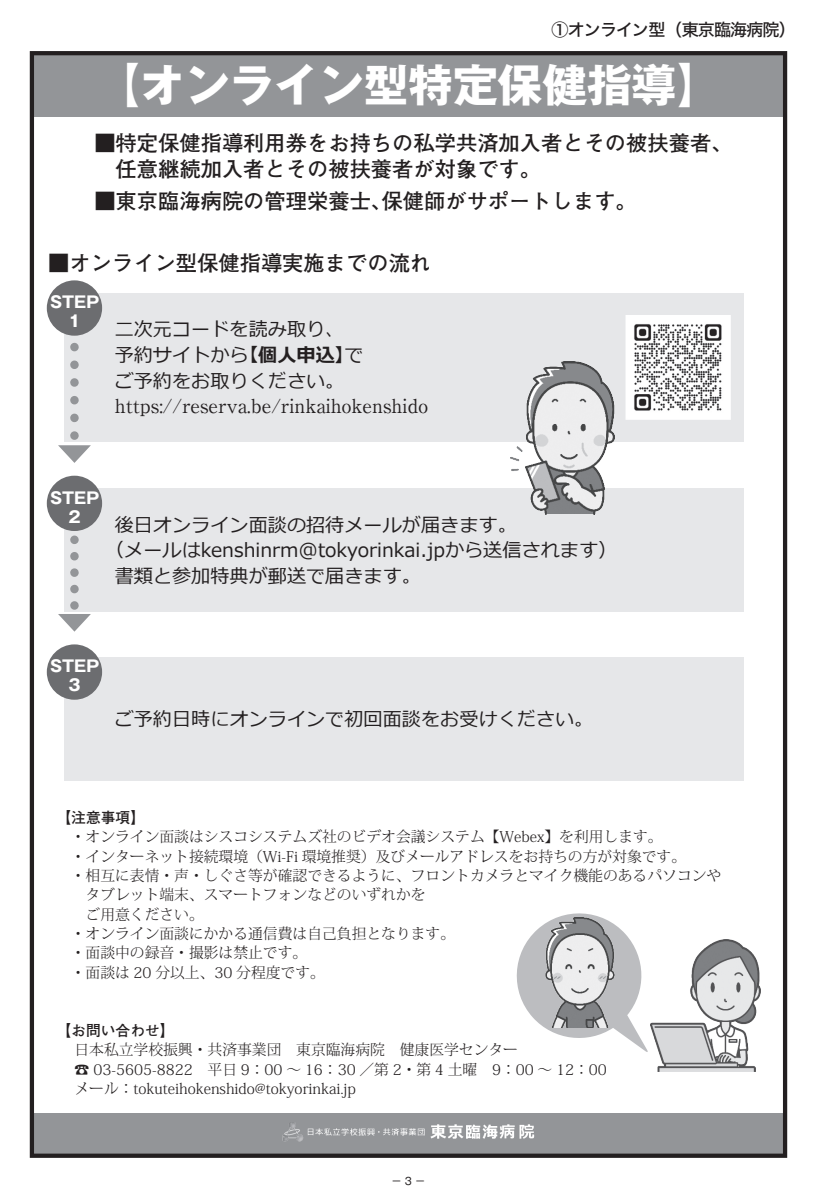
<style>
.page{position:relative;width:817px;height:1200px;background:#fff}
.page>*{position:absolute;margin:0;border:0;box-sizing:border-box;transform-origin:0 0}
.t1{font:700 44.7px "Gothic MB101 Pr 6";color:#fff}
.t2{font:500 21.3px/26.5px "P Futo Go B101 Pr 6 N";color:#231f20}
.t3{font:19.2px/25.5px "Meiryo";color:#231f20}
.t4{font:19.2px "Ryumin Pr 6 N";color:#231f20}
.t5{font:700 19.2px "Meiryo";color:#231f20}
.t6{font:16.95px "Hira Kaku Pro N W5";letter-spacing:-.05em;color:#231f20}
.t7{font:700 15.9px/19.2px "Gothic MB101 Pr 6";color:#fff;text-align:center}
.t8{font:300 14.85px/19.4px "Koz Min Pr 6 N";color:#231f20}
.t9{font:500 14.85px "P Futo Go B101 Pr 6 N";color:#231f20}
.t10{font:10.2px "Gothic MB101 Pr 6";color:#231f20}
.s1{font-weight:400}
</style>
<div class="page">
<div style="left:31px;top:53px;width:754px;height:64px;background:#939598"></div>
<div style="left:31px;top:1112px;width:754px;height:43px;background:#939598"></div>
<div style="left:30px;top:51px;width:757px;height:1106px;border:4px solid #231f20"></div>
<div style="left:64px;top:293px;width:679px;height:149px;background:#e6e7e9"></div>
<div style="left:64px;top:488px;width:679px;height:123px;background:#e6e7e9"></div>
<div style="left:64px;top:657px;width:679px;height:123px;background:#e6e7e9"></div>
<svg style="left:58px;top:330px;width:33px;height:133px"></svg>
<svg style="left:58px;top:526px;width:33px;height:105px"></svg>
<div style="left:47px;top:280px;width:55px;height:55px;background:#6c6d70;border-radius:50%"></div>
<div style="left:47px;top:475px;width:55px;height:56px;background:#6c6d70;border-radius:50%"></div>
<div style="left:47px;top:644px;width:55px;height:55px;background:#6c6d70;border-radius:50%"></div>
<img style="left:650px;top:939px;width:110px;height:131px">
<svg style="left:516px;top:913px;width:132px;height:139px"></svg>
<img style="left:543px;top:917px;width:73px;height:109px">
<img style="left:282px;top:1123px;width:253px;height:19px">
<img style="left:625px;top:315px;width:105px;height:105px">
<img style="left:510px;top:361px;width:104px;height:154px">
<p class="t6" style="left:551px;top:15px;width:245px">①オンライン型（東京臨海病院(</p>
<h1 class="t1" style="left:96px;top:48px;width:627px">【オンライン型特定保健指導【</h1>
<h2 class="t2" style="left:94px;top:128px;width:639px">■特定保健指導利用券をお持ちの私学共済加入者とその被扶養者、　任意継続加入者とその被扶養者が対象です。</h2>
<h2 class="t2" style="left:381px;top:187px;width:257px">保健師がサポートします。</h2>
<h2 class="t2" style="left:94px;top:187px;width:299px">■東京臨海病院の管理栄養士、</h2>
<h2 class="t2" style="left:48px;top:249px;width:384px">■オンライン型保健指導実施までの流れ</h2>
<p class="t7" style="left:50px;top:292px;width:51px">STEP</p>
<p class="t3" style="left:115px;top:317px;width:231px">二次元コードを読み取り、</p>
<p class="t7" style="left:69px;top:311px;width:14px">1</p>
<p class="t3" style="left:115px;top:343px;width:231px">予約サイトから<br>ご予約をお取りください。</p>
<p class="t4" style="left:115px;top:390px;width:315px">https://reserva.be/rinkaihokenshido</p>
<p class="t5" style="left:239px;top:341px;width:126px">【個人申込<span class="s1">で</span>】</p>
<p class="t7" style="left:50px;top:487px;width:51px">STEP<br>2</p>
<p class="t3" style="left:115px;top:513px;width:403px">後日オンライン面談の招待メールが届きます。</p>
<p class="t3" style="left:105px;top:538px;width:513px">（メールはkenshinrm@tokyorinkai.jpから送信されます(</p>
<p class="t3" style="left:115px;top:564px;width:308px">書類と参加特典が郵送で届きます。</p>
<p class="t7" style="left:50px;top:656px;width:51px">STEP<br>3</p>
<p class="t3" style="left:115px;top:707px;width:480px">ご予約日時にオンラインで初回面談をお受けください。</p>
<p class="t9" style="left:56px;top:805px;width:90px">【注意事項【</p>
<p class="t8" style="left:71px;top:827px;width:593px">・オンライン面談はシスコシステムズ社のビデオ会議システム【Webex】を利用します。</p>
<p class="t8" style="left:71px;top:846px;width:616px">・インターネット接続環境（Wi-Fi 環境推奨）及びメールアドレスをお持ちの方が対象です。</p>
<p class="t8" style="left:71px;top:865px;width:652px">・相互に表情・声・しぐさ等が確認できるように、フロントカメラとマイク機能のあるパソコンや</p>
<p class="t8" style="left:85px;top:885px;width:341px">タブレット端末、スマートフォンなどのいずれかを</p>
<p class="t8" style="left:85px;top:904px;width:120px">ご用意ください。</p>
<p class="t8" style="left:71px;top:923px;width:386px">・オンライン面談にかかる通信費は自己負担となります。</p>
<p class="t8" style="left:71px;top:943px;width:238px">・面談中の録音・撮影は禁止です。</p>
<p class="t8" style="left:71px;top:962px;width:255px">・面談は 20 分以上、30 分程度です。</p>
<p class="t9" style="left:56px;top:1017px;width:120px">【お問い合わせ【</p>
<p class="t8" style="left:492px;top:1040px;width:116px;text-indent:-417px">日本私立学校振興・共済事業団　東京臨海病院　健康医学センター<br>9：00~12：00</p>
<p class="t8" style="left:74px;top:1059px;width:404px">☎ 03-5605-8822　平日 9：00 ～ 16：30 ／第 2・第 4 土曜メール：tokuteihokenshido@tokyorinkai j p.</p>
<p class="t10" style="left:391px;top:1172px;width:35px">− 3 −</p>
</div>
